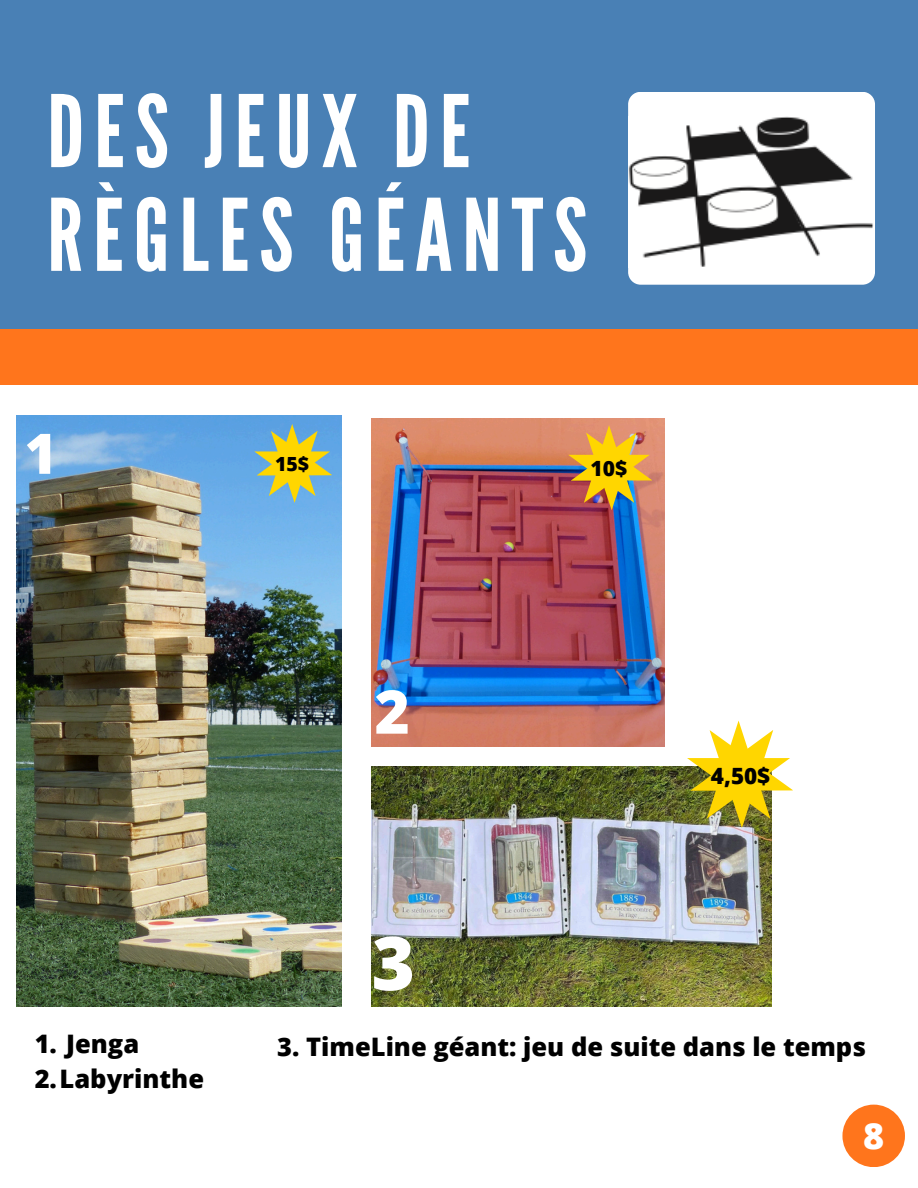
<style>
.page{position:relative;width:918px;height:1188px;background:#fff}
.page>*{position:absolute;margin:0;border:0;box-sizing:border-box;transform-origin:0 0}
.t1{font:99.6px/103.6px "League Gothic";letter-spacing:.1em;color:#fff}
.t2{font:800 74.25px "Open Sans";color:#fff}
.t3{font:800 60.3px "Open Sans";color:#fff}
.t4{font:800 55.95px "Open Sans";color:#fff}
.t5{font:800 36px "Open Sans";color:#fff}
.t6{font:800 25.5px "Open Sans";color:#000}
.t7{font:800 22.5px "Open Sans";color:#000}
.t8{font:800 21px "Open Sans";color:#000}
.t9{font:800 19.5px "Open Sans";color:#000}
</style>
<div class="page">
<div style="left:0;top:151px;width:918px;height:233px;background:#ff751c"></div>
<div style="left:0;top:0;width:918px;height:329px;background:#4980b5"></div>
<img style="left:16px;top:416px;width:325px;height:591px">
<div style="left:628px;top:92px;width:247px;height:193px;background:#fff;border-radius:13px"></div>
<img style="left:628px;top:116px;width:245px;height:151px">
<svg style="left:254px;top:424px;width:78px;height:79px"></svg>
<img style="left:372px;top:418px;width:293px;height:329px">
<img style="left:568px;top:425px;width:84px;height:85px">
<img style="left:372px;top:767px;width:399px;height:240px">
<svg style="left:687px;top:721px;width:106px;height:107px"></svg>
<div style="left:842px;top:1105px;width:63px;height:62px;background:#ff751c;border-radius:50%"></div>
<p class="t1" style="left:47px;top:82px;width:542px">DES JEUX DE<br>RÈGLES GÉANTS</p>
<h2 class="t4" style="left:25px;top:414px;width:34px">1</h2>
<p class="t9" style="left:275px;top:451px;width:36px">15$</p>
<p class="t8" style="left:591px;top:454px;width:38px">10$</p>
<p class="t6" style="left:35px;top:1026px;width:106px">1. Jenga</p>
<p class="t6" style="left:35px;top:1061px;width:171px">2.Labyrinthe</p>
<h4 class="t3" style="left:375px;top:669px;width:37px">2</h4>
<p class="t2" style="left:372px;top:911px;width:45px">3</p>
<p class="t7" style="left:711px;top:760px;width:61px">4,50$</p>
<p class="t6" style="left:277px;top:1029px;width:590px">3. TimeLine géant: jeu de suite dans le temps</p>
<p class="t5" style="left:863px;top:1110px;width:23px">8</p>
</div>
